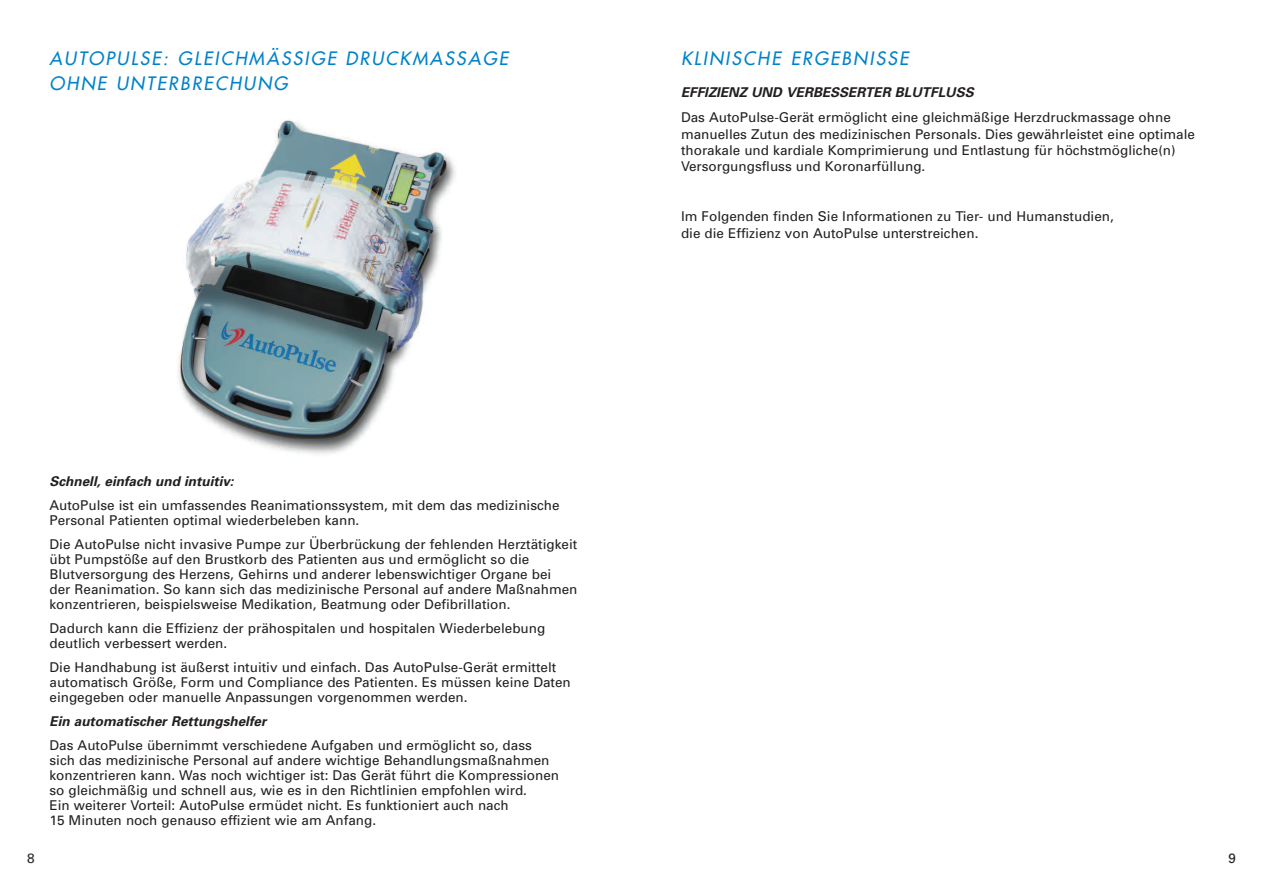
<style>
.page{position:relative;width:1263px;height:893px;background:#fff}
.page>*{position:absolute;margin:0;border:0;box-sizing:border-box;transform-origin:0 0}
.t1{font:italic 18px/24.6px "Futura";letter-spacing:.115em;color:#0082c8}
.t2{font:13.5px/15px "Univers";color:#231f20}
.t3{font:italic 700 13.5px "Univers";color:#231f20}
</style>
<div class="page">
<img style="left:177px;top:120px;width:279px;height:334px">
<h1 class="t1" style="left:50px;top:47px;width:460px">AUTOPULSE: GLEICHMÄSSIGE DRUCKMASSAGE<br>OHNE UNTERBRECHUNG</h1>
<p class="t2" style="left:27px;top:852px;width:9px">8</p>
<p class="t3" style="left:50px;top:476px;width:186px">Schnell, einfach und intuitiv:</p>
<p class="t2" style="left:50px;top:498px;width:512px">AutoPulse ist ein umfassendes Reanimationssystem, mit dem das medizinische<br>Personal Patienten optimal wiederbeleben kann.</p>
<p class="t2" style="left:49px;top:537px;width:529px">Die AutoPulse nicht invasive Pumpe zur Überbrückung der fehlenden Herztätigkeit übt Pumpstöße auf den Brustkorb des Patienten aus und ermöglicht so die Blutversorgung des Herzens, Gehirns und anderer lebenswichtiger Organe bei<br>der Reanimation. So kann sich das medizinische Personal auf andere Maßnahmen konzentrieren, beispielsweise Medikation, Beatmung oder Defibrillation.</p>
<p class="t2" style="left:49px;top:621px;width:497px">Dadurch kann die Effizienz der prähospitalen und hospitalen Wiederbelebung deutlich verbessert werden.</p>
<p class="t2" style="left:50px;top:660px;width:523px">Die Handhabung ist äußerst intuitiv und einfach. Das AutoPulse-Gerät ermittelt automatisch Größe, Form und Compliance des Patienten. Es müssen keine Daten eingegeben oder manuelle Anpassungen vorgenommen werden.</p>
<p class="t3" style="left:50px;top:716px;width:218px">Ein automatischer Rettungshelfer</p>
<p class="t2" style="left:50px;top:738px;width:511px">Das AutoPulse übernimmt verschiedene Aufgaben und ermöglicht so, dass sich das medizinische Personal auf andere wichtige Behandlungsmaßnahmen konzentrieren kann. Was noch wichtiger ist: Das Gerät führt die Kompressionen so gleichmäßig und schnell aus, wie es in den Richtlinien empfohlen wird.<br>Ein weiterer Vorteil: AutoPulse ermüdet nicht. Es funktioniert auch nach<br>15 Minuten noch genauso effizient wie am Anfang.</p>
<h1 class="t1" style="left:681px;top:47px;width:229px">KLINISCHE ERGEBNISSE</h1>
<p class="t3" style="left:681px;top:88px;width:294px">EFFIZIENZ UND VERBESSERTER BLUTFLUSS</p>
<p class="t2" style="left:681px;top:111px;width:515px;line-height:16.2px">Das AutoPulse-Gerät ermöglicht eine gleichmäßige Herzdruckmassage ohne manuelles Zutun des medizinischen Personals. Dies gewährleistet eine optimale thorakale und kardiale Komprimierung und Entlastung für höchstmögliche(n)<br>Versorgungsfluss und Koronarfüllung.</p>
<p class="t2" style="left:681px;top:210px;width:434px;line-height:16.2px">Im Folgenden finden Sie Informationen zu Tier- und Humanstudien, die die Effizienz von AutoPulse unterstreichen.</p>
<p class="t2" style="left:1228px;top:852px;width:9px">9</p>
</div>
